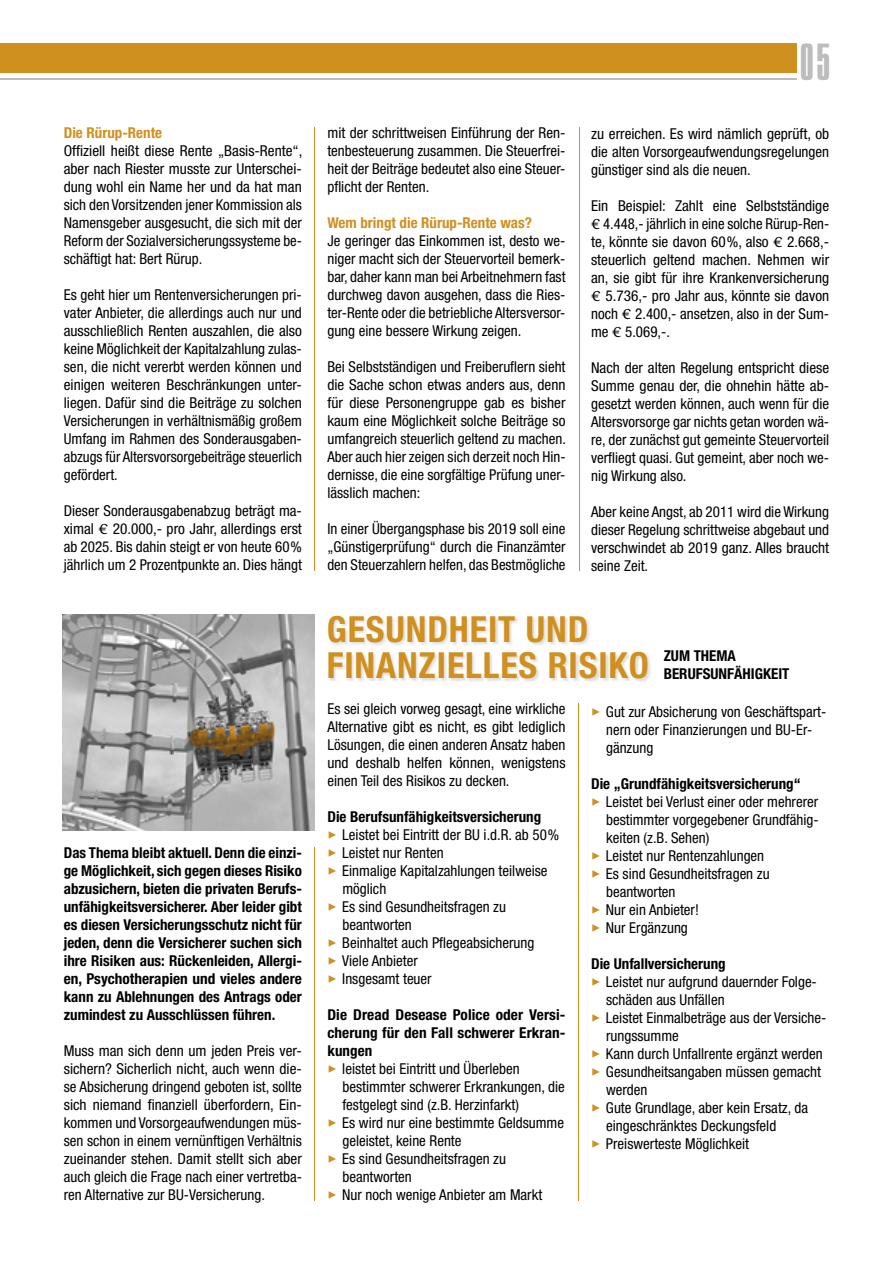
<style>
.page{position:relative;width:893px;height:1263px;background:#fff}
.page>*{position:absolute;margin:0;border:0;box-sizing:border-box;transform-origin:0 0}
.t1{font:300 44.85px "Compacta BT";color:#bdbdbd}
.t2{font:700 condensed 36px/36px "Helvetica Neue";letter-spacing:.025em;color:#d09020}
.t3{font:condensed 15px/18px "Helvetica Neue";color:#000;text-align:justify}
.t4{font:700 condensed 15px/18px "Helvetica Neue";color:#000;text-align:justify}
.t5{font:700 condensed 15px "Helvetica Neue";color:#d09020}
.s1{font-family:"Wunderlich";font-stretch:normal}
.s2{color:#d09020}
</style>
<div class="page">
<hr style="left:314px;top:847px;width:1px;height:354px;background:#d09020">
<img style="left:329px;top:617px;width:321px;height:65px">
<hr style="left:578px;top:703px;width:1px;height:498px;background:#d09020">
<hr style="left:314px;top:128px;width:1px;height:443px;background:#d09020">
<hr style="left:579px;top:128px;width:1px;height:443px;background:#d09020">
<hr style="left:0;top:79px;width:796px;height:1px;background:#bdbdbd">
<div style="left:0;top:44px;width:796px;height:29px;background:#d09020"></div>
<img style="left:62px;top:614px;width:253px;height:217px">
<p class="t5" style="left:64px;top:123px;width:100px">Die Rürup-Rente</p>
<p class="t3" style="left:64px;top:141px;width:240px">Offiziell heißt diese Rente „Basis-Rente“, aber nach Riester musste zur Unterschei&shy;dung wohl ein Name her und da hat man sich den Vorsitzenden jener Kommission als Namensgeber ausgesucht, die sich mit der Reform der Sozialversicherungssysteme be&shy;schäftigt hat: Bert Rürup.</p>
<p class="t3" style="left:64px;top:285px;width:240px">Es geht hier um Rentenversicherungen pri&shy;vater Anbieter, die allerdings auch nur und ausschließlich Renten auszahlen, die also keine Möglichkeit der Kapitalzahlung zulas&shy;sen, die nicht vererbt werden können und einigen weiteren Beschränkungen unter&shy;liegen. Dafür sind die Beiträge zu solchen Versicherungen in verhältnismäßig großem Umfang im Rahmen des Sonderausgaben&shy;abzugs für Altersvorsorgebeiträge steuerlich gefördert.</p>
<p class="t3" style="left:64px;top:501px;width:240px">Dieser Sonderausgabenabzug beträgt ma&shy;ximal <span class="s1">¤</span> 20.000,- pro Jahr, allerdings erst ab 2025. Bis dahin steigt er von heute 60% jährlich um 2 Prozentpunkte an. Dies hängt</p>
<p class="t4" style="left:64px;top:843px;width:240px">Das Thema bleibt aktuell. Denn die einzi&shy;ge Möglichkeit, sich gegen dieses Risiko abzusichern, bieten die privaten Berufs&shy;unfähigkeitsversicherer. Aber leider gibt es diesen Versicherungsschutz nicht für jeden, denn die Versicherer suchen sich ihre Risiken aus: Rückenleiden, Allergi&shy;en, Psychotherapien und vieles andere kann zu Ablehnungen des Antrags oder zumindest zu Ausschlüssen führen.</p>
<p class="t3" style="left:64px;top:1041px;width:240px">Muss man sich denn um jeden Preis ver&shy;sichern? Sicherlich nicht, auch wenn die&shy;se Absicherung dringend geboten ist, sollte sich niemand finanziell überfordern, Ein&shy;kommen und Vorsorgeaufwendungen müs&shy;sen schon in einem vernünftigen Verhältnis zueinander stehen. Damit stellt sich aber auch gleich die Frage nach einer vertretba&shy;ren Alternative zur BU-Versicherung.</p>
<p class="t3" style="left:327px;top:124px;width:240px">mit der schrittweisen Einführung der Ren&shy;tenbesteuerung zusammen. Die Steuerfrei&shy;heit der Beiträge bedeutet also eine Steuer&shy;pflicht der Renten.</p>
<p class="t5" style="left:327px;top:213px;width:206px">Wem bringt die Rürup-Rente was?</p>
<p class="t3" style="left:327px;top:232px;width:240px">Je geringer das Einkommen ist, desto we&shy;niger macht sich der Steuervorteil bemerk&shy;bar, daher kann man bei Arbeitnehmern fast durchweg davon ausgehen, dass die Ries&shy;ter-Rente oder die betriebliche Altersversor&shy;gung eine bessere Wirkung zeigen.</p>
<p class="t3" style="left:327px;top:358px;width:240px">Bei Selbstständigen und Freiberuflern sieht die Sache schon etwas anders aus, denn für diese Personengruppe gab es bisher kaum eine Möglichkeit solche Beiträge so umfangreich steuerlich geltend zu machen.<br>Aber auch hier zeigen sich derzeit noch Hin&shy;dernisse, die eine sorgfältige Prüfung uner&shy;lässlich machen:</p>
<p class="t3" style="left:327px;top:520px;width:240px">In einer Übergangsphase bis 2019 soll eine „Günstigerprüfung“ durch die Finanzämter den Steuerzahlern helfen, das Bestmögliche</p>
<h1 class="t1" style="left:800px;top:37px;width:32px">05</h1>
<p class="t3" style="left:591px;top:125px;width:240px">zu erreichen. Es wird nämlich geprüft, ob die alten Vorsorgeaufwendungsregelungen günstiger sind als die neuen.</p>
<p class="t3" style="left:591px;top:197px;width:240px">Ein Beispiel: Zahlt eine Selbstständige <span class="s1">¤</span> 4.448,- jährlich in eine solche Rürup-Ren&shy;te, könnte sie davon 60%, also <span class="s1">¤</span> 2.668,- steuerlich geltend machen. Nehmen wir an, sie gibt für ihre Krankenversicherung <span class="s1">¤</span> 5.736,- pro Jahr aus, könnte sie davon noch <span class="s1">¤</span> 2.400,- ansetzen, also in der Sum&shy;me <span class="s1">¤</span> 5.069,-.</p>
<p class="t3" style="left:591px;top:359px;width:240px">Nach der alten Regelung entspricht diese Summe genau der, die ohnehin hätte ab&shy;gesetzt werden können, auch wenn für die Altersvorsorge gar nichts getan worden wä&shy;re, der zunächst gut gemeinte Steuervorteil verfliegt quasi. Gut gemeint, aber noch we&shy;nig Wirkung also.</p>
<p class="t3" style="left:591px;top:503px;width:240px">Aber keine Angst, ab 2011 wird die Wirkung dieser Regelung schrittweise abgebaut und verschwindet ab 2019 ganz. Alles braucht seine Zeit.</p>
<h2 class="t2" style="left:327px;top:610px;width:324px">GESUNDHEIT UND<br>FINANZIELLES RISIKO</h2>
<p class="t3" style="left:327px;top:699px;width:240px">Es sei gleich vorweg gesagt, eine wirkliche Alternative gibt es nicht, es gibt lediglich Lösungen, die einen anderen Ansatz haben und deshalb helfen können, wenigstens einen Teil des Risikos zu decken.</p>
<p class="t4" style="left:327px;top:807px;width:215px">Die Berufsunfähigkeitsversicherung</p>
<p class="t3" style="left:327px;top:825px;width:233px"><span class="s2">✓</span> Leistet bei Eintritt der BU i.d.R. ab 50%</p>
<p class="t3" style="left:327px;top:843px;width:118px"><span class="s2">✓</span> Leistet nur Renten</p>
<p class="t3" style="left:342px;top:861px;width:207px;text-indent:-15px"><span class="s2">✓</span> Einmalige Kapitalzahlungen teilweise möglich</p>
<p class="t3" style="left:342px;top:897px;width:165px;text-indent:-15px"><span class="s2">✓</span> Es sind Gesundheitsfragen zu beantworten</p>
<p class="t3" style="left:327px;top:933px;width:209px"><span class="s2">✓</span> Beinhaltet auch Pflegeabsicherung</p>
<p class="t3" style="left:327px;top:951px;width:92px"><span class="s2">✓</span> Viele Anbieter</p>
<p class="t3" style="left:327px;top:969px;width:106px"><span class="s2">✓</span> Insgesamt teuer</p>
<p class="t4" style="left:327px;top:1005px;width:240px">Die Dread Desease Police oder Versi&shy;cherung für den Fall schwerer Erkran&shy;kungen</p>
<p class="t3" style="left:342px;top:1059px;width:224px;text-align:left;text-indent:-15px"><span class="s2">✓</span> leistet bei Eintritt und Überleben bestimmter schwerer Erkrankungen, die festgelegt sind (z.B. Herzinfarkt)</p>
<p class="t3" style="left:342px;top:1113px;width:223px;text-indent:-15px"><span class="s2">✓</span> Es wird nur eine bestimmte Geldsumme geleistet, keine Rente</p>
<p class="t3" style="left:342px;top:1149px;width:165px;text-indent:-15px"><span class="s2">✓</span> Es sind Gesundheitsfragen zu beantworten</p>
<p class="t3" style="left:327px;top:1185px;width:216px"><span class="s2">✓</span> Nur noch wenige Anbieter am Markt</p>
<p class="t4" style="left:664px;top:647px;width:127px">ZUM THEMA<br>BERUFSUNFÄHIGKEIT</p>
<p class="t3" style="left:606px;top:702px;width:222px;text-align:left;text-indent:-15px"><span class="s2">✓</span> Gut zur Absicherung von Geschäftspart&shy;nern oder Finanzierungen und BU-Er&shy;gänzung</p>
<p class="t4" style="left:591px;top:774px;width:211px">Die „Grundfähigkeitsversicherung“</p>
<p class="t3" style="left:606px;top:792px;width:214px;text-indent:-15px"><span class="s2">✓</span> Leistet bei Verlust einer oder mehrerer bestimmter vorgegebener Grundfähig&shy;keiten (z.B. Sehen)</p>
<p class="t3" style="left:591px;top:846px;width:175px"><span class="s2">✓</span> Leistet nur Rentenzahlungen</p>
<p class="t3" style="left:606px;top:864px;width:165px;text-indent:-15px"><span class="s2">✓</span> Es sind Gesundheitsfragen zu beantworten</p>
<p class="t3" style="left:591px;top:900px;width:109px"><span class="s2">✓</span> Nur ein Anbieter!</p>
<p class="t3" style="left:591px;top:918px;width:98px"><span class="s2">✓</span> Nur Ergänzung</p>
<p class="t4" style="left:591px;top:954px;width:136px">Die Unfallversicherung</p>
<p class="t3" style="left:606px;top:972px;width:212px;text-indent:-15px"><span class="s2">✓</span> Leistet nur aufgrund dauernder Folge&shy;schäden aus Unfällen</p>
<p class="t3" style="left:606px;top:1008px;width:222px;text-indent:-15px"><span class="s2">✓</span> Leistet Einmalbeträge aus der Versiche&shy;rungssumme</p>
<p class="t3" style="left:591px;top:1044px;width:233px"><span class="s2">✓</span> Kann durch Unfallrente ergänzt werden</p>
<p class="t3" style="left:606px;top:1062px;width:217px;text-indent:-15px"><span class="s2">✓</span> Gesundheitsangaben müssen gemacht werden</p>
<p class="t3" style="left:606px;top:1098px;width:203px;text-indent:-15px"><span class="s2">✓</span> Gute Grundlage, aber kein Ersatz, da eingeschränktes Deckungsfeld</p>
<p class="t3" style="left:591px;top:1134px;width:160px"><span class="s2">✓</span> Preiswerteste Möglichkeit</p>
</div>
